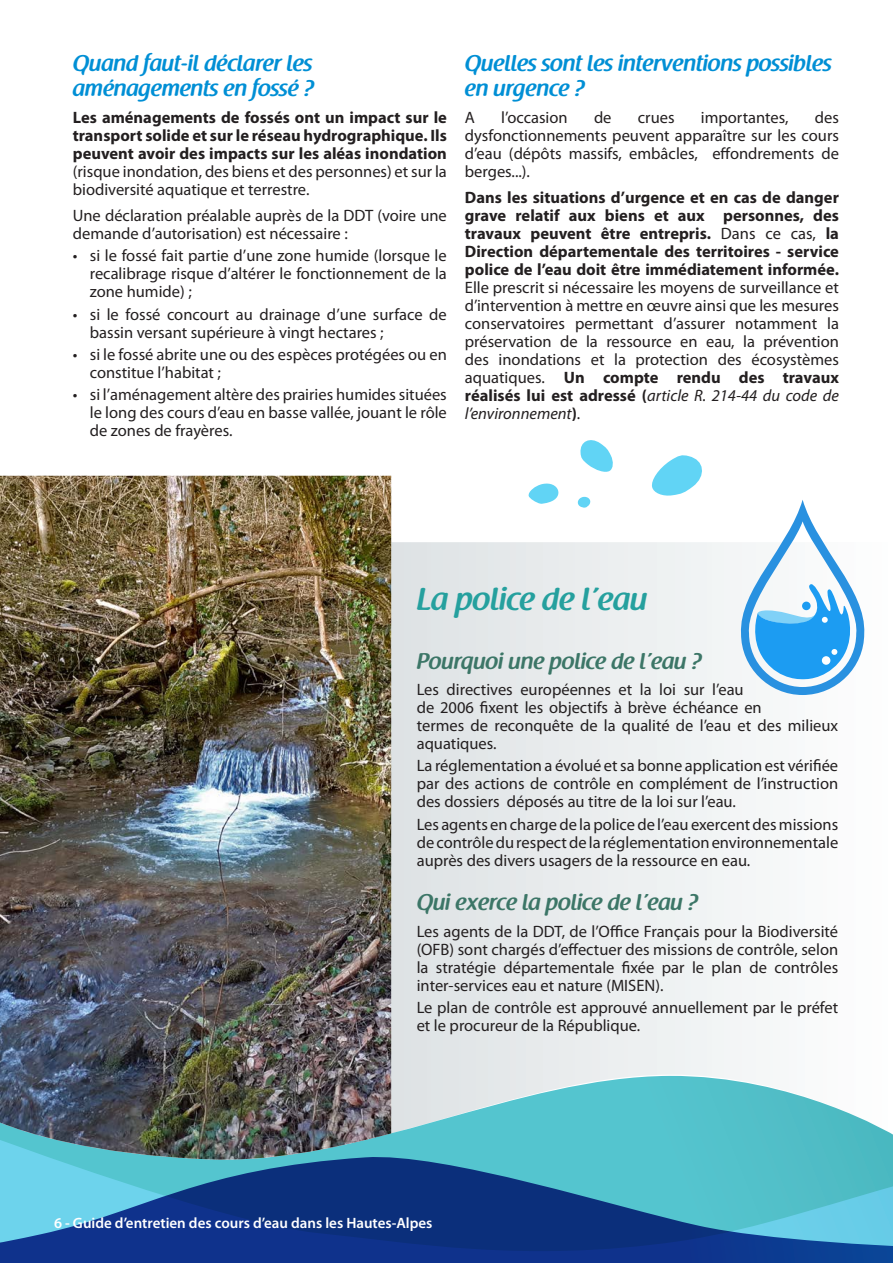
<style>
.page{position:relative;width:893px;height:1263px;background:#fff}
.page>*{position:absolute;margin:0;border:0;box-sizing:border-box;transform-origin:0 0}
.t1{font:600 31.5px "Raspoutine";color:#25a09e}
.t2{font:600 22.5px/25.5px "Raspoutine";color:#008fd5}
.t3{font:600 22.5px "Raspoutine";color:#3c7667}
.t4{font:16.5px/18px "Myriad Pro";color:#231f20;text-align:justify}
.t5{font:700 16.5px/18px "Myriad Pro";color:#231f20;text-align:justify}
.t6{font:600 15px "Myriad Pro";color:#fff}
.s1{font-weight:400}
.s2{font-weight:700}
.s3{font-style:italic}
</style>
<div class="page">
<svg style="left:0;top:1134px;width:893px;height:129px;background:#3077a9"></svg>
<svg style="left:391px;top:542px;width:501px;height:592px"></svg>
<svg style="left:528px;top:483px;width:63px;height:25px"></svg>
<svg style="left:739px;top:500px;width:127px;height:195px"></svg>
<svg style="left:580px;top:440px;width:33px;height:32px"></svg>
<svg style="left:652px;top:455px;width:50px;height:41px"></svg>
<img style="left:0;top:476px;width:391px;height:685px">
<h2 class="t2" style="left:73px;top:51px;width:242px">Quand faut-il déclarer les aménagements en fossé ?</h2>
<p class="t5" style="left:73px;top:107px;width:376px">Les aménagements de fossés ont un impact sur le transport solide et sur le réseau hydrographique. Ils peuvent avoir des impacts sur les aléas inondation</p>
<p class="t4" style="left:73px;top:162px;width:376px">(risque inondation, des biens et des personnes) et sur la biodiversité aquatique et terrestre.</p>
<p class="t4" style="left:73px;top:206px;width:376px">Une déclaration préalable auprès de la DDT (voire une demande d’autorisation) est nécessaire :</p>
<p class="t4" style="left:90px;top:246px;width:359px;text-indent:-17px">• si le fossé fait partie d’une zone humide (lorsque le recalibrage risque d’altérer le fonctionnement de la zone humide) ;</p>
<p class="t4" style="left:90px;top:305px;width:358px;text-indent:-17px">• si le fossé concourt au drainage d’une surface de bassin versant supérieure à vingt hectares ;</p>
<p class="t4" style="left:90px;top:345px;width:359px;text-indent:-17px">• si le fossé abrite une ou des espèces protégées ou en constitue l’habitat ;</p>
<p class="t4" style="left:90px;top:385px;width:359px;text-indent:-17px">• si l’aménagement altère des prairies humides situées le long des cours d’eau en basse vallée, jouant le rôle de zones de frayères.</p>
<h2 class="t2" style="left:465px;top:51px;width:368px">Quelles sont les interventions possibles en urgence ?</h2>
<p class="t4" style="left:465px;top:108px;width:12px">A</p>
<p class="t4" style="left:501px;top:108px;width:68px">l’occasion</p>
<p class="t4" style="left:594px;top:108px;width:19px">de</p>
<p class="t4" style="left:638px;top:108px;width:38px">crues</p>
<p class="t4" style="left:701px;top:108px;width:89px">importantes,</p>
<p class="t4" style="left:465px;top:108px;width:376px;text-indent:350px">des dysfonctionnements peuvent apparaître sur les cours d’eau (dépôts massifs, embâcles, effondrements de berges...).</p>
<p class="t5" style="left:465px;top:188px;width:376px">Dans les situations d’urgence et en cas de danger grave relatif aux biens et aux personnes, des travaux peuvent être entrepris. <span class="s1">Dans ce cas,</span> la Direction départementale des territoires - service police de l’eau doit être immédiatement informée.</p>
<p class="t4" style="left:465px;top:278px;width:376px">Elle prescrit si nécessaire les moyens de surveillance et d’intervention à mettre en œuvre ainsi que les mesures conservatoires permettant d’assurer notamment la préservation de la ressource en eau, la prévention des inondations et la protection des écosystèmes aquatiques. <span class="s2">Un compte rendu des travaux réalisés lui est adressé (</span><span class="s3">article R. 214-44 du code de l’environnement</span><span class="s2">)</span>.</p>
<h1 class="t1" style="left:417px;top:582px;width:232px">La police de l’eau</h1>
<h2 class="t3" style="left:417px;top:648px;width:286px">Pourquoi une police de l’eau ?</h2>
<p class="t4" style="left:417px;top:680px;width:423px;text-align:left">Les directives européennes et la loi sur l’eau<br>de 2006 fixent les objectifs à brève échéance en<br>termes de reconquête de la qualité de l’eau et des milieux aquatiques.</p>
<p class="t4" style="left:417px;top:757px;width:423px">La réglementation a évolué et sa bonne application est vérifiée par des actions de contrôle en complément de l’instruction des dossiers déposés au titre de la loi sur l’eau.</p>
<p class="t4" style="left:417px;top:815px;width:423px">Les agents en charge de la police de l’eau exercent des missions de contrôle du respect de la réglementation environnementale auprès des divers usagers de la ressource en eau.</p>
<h2 class="t3" style="left:417px;top:890px;width:283px">Qui exerce la police de l’eau ?</h2>
<p class="t4" style="left:417px;top:922px;width:423px">Les agents de la DDT, de l’Office Français pour la Biodiversité (OFB) sont chargés d’effectuer des missions de contrôle, selon la stratégie départementale fixée par le plan de contrôles inter-services eau et nature (MISEN).</p>
<p class="t4" style="left:417px;top:998px;width:423px">Le plan de contrôle est approuvé annuellement par le préfet et le procureur de la République.</p>
<p class="t6" style="left:54px;top:1213px;width:380px">6 - Guide d’entretien des cours d’eau dans les Hautes-Alpes</p>
</div>
